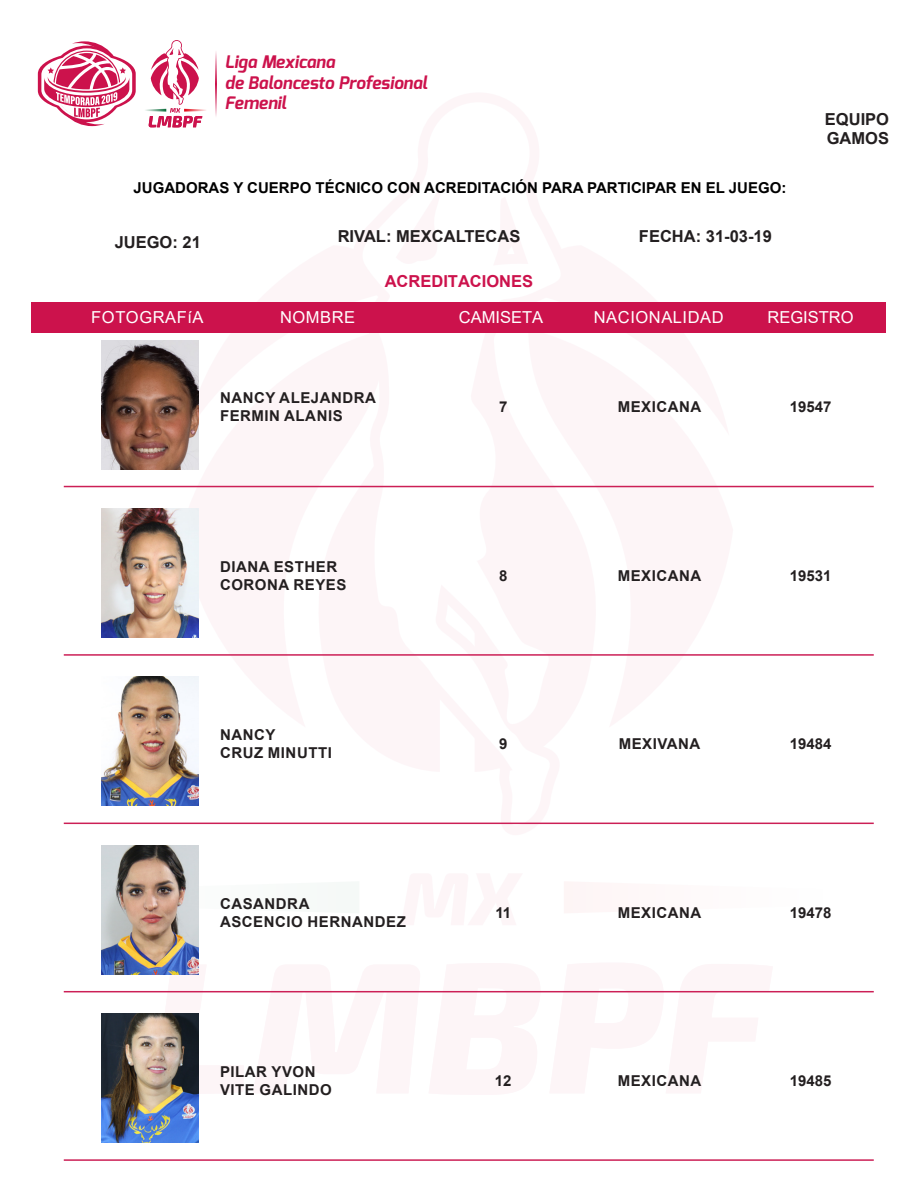
<style>
.page{position:relative;width:918px;height:1188px;background:#fff}
.page>*{position:absolute;margin:0;border:0;box-sizing:border-box;transform-origin:0 0}
.t1{font:italic 700 17.25px/20.9px "Exo";color:#cc124c}
.t2{font:700 16.5px/19.8px "Arial";color:#231f20}
.t3{font:16.5px "Arial";letter-spacing:.035em;color:#fff}
.t4{font:16.5px "Arial";color:#fff}
.t5{font:700 16.5px "Arial";color:#cc124c}
.t6{font:700 15px "Arial";letter-spacing:.035em;color:#231f20}
.t7{font:700 15px "Arial";color:#000}
</style>
<div class="page">
<svg style="left:181px;top:302px;width:552px;height:470px;fill:#fdf5f7"></svg>
<svg style="left:145px;top:952px;width:639px;height:154px"></svg>
<svg style="left:101px;top:870px;width:98px;height:54px"></svg>
<svg style="left:349px;top:302px;width:223px;height:523px;fill:#fdf5f7"></svg>
<svg style="left:360px;top:302px;width:203px;height:523px"></svg>
<div style="left:32px;top:303px;width:854px;height:30px;background:#cc124c"></div>
<svg style="left:145px;top:40px;width:61px;height:88px"></svg>
<svg style="left:215px;top:52px;width:2px;height:64px"></svg>
<svg style="left:38px;top:41px;width:98px;height:85px"></svg>
<img style="left:102px;top:340px;width:96px;height:129px">
<hr style="left:64px;top:486px;width:810px;height:1px;background:#cc1f56">
<img style="left:102px;top:509px;width:96px;height:129px">
<hr style="left:64px;top:654px;width:810px;height:2px;background:#cc1f56">
<img style="left:102px;top:677px;width:96px;height:129px">
<hr style="left:64px;top:823px;width:810px;height:1px;background:#cc1f56">
<img style="left:102px;top:845px;width:96px;height:129px">
<hr style="left:64px;top:991px;width:810px;height:1px;background:#cc1f56">
<img style="left:102px;top:1014px;width:96px;height:129px">
<hr style="left:64px;top:1159px;width:810px;height:2px;background:#cc1f56">
<p class="t1" style="left:225px;top:51px;width:204px">Liga Mexicana<br>de Baloncesto Profesional<br>Femenil</p>
<p class="t7" style="left:134px;top:178px;width:654px">JUGADORAS Y CUERPO TÉCNICO CON ACREDITACIÓN PARA PARTICIPAR EN EL JUEGO:</p>
<p class="t2" style="left:115px;top:233px;width:88px">JUEGO: 21</p>
<p class="t2" style="left:338px;top:226px;width:184px">RIVAL: MEXCALTECAS</p>
<p class="t2" style="left:639px;top:226px;width:134px">FECHA: 31-03-19</p>
<p class="t5" style="left:385px;top:270px;width:150px">ACREDITACIONES</p>
<p class="t2" style="left:825px;top:109px;width:66px">EQUIPO<br>GAMOS</p>
<p class="t3" style="left:91px;top:306px;width:114px">FOTOGRAFíA</p>
<p class="t3" style="left:280px;top:306px;width:77px">NOMBRE</p>
<p class="t4" style="left:459px;top:306px;width:86px">CAMISETA</p>
<p class="t4" style="left:768px;top:306px;width:88px">REGISTRO</p>
<p class="t3" style="left:594px;top:306px;width:131px">NACIONALIDAD</p>
<p class="t6" style="left:220px;top:388px;width:157px">NANCY ALEJANDRA</p>
<p class="t6" style="left:220px;top:406px;width:124px">FERMIN ALANIS</p>
<p class="t6" style="left:220px;top:556px;width:119px">DIANA ESTHER</p>
<p class="t6" style="left:220px;top:574px;width:128px">CORONA REYES</p>
<p class="t6" style="left:220px;top:724px;width:57px">NANCY</p>
<p class="t6" style="left:220px;top:742px;width:113px">CRUZ MINUTTI</p>
<p class="t6" style="left:220px;top:893px;width:91px">CASANDRA</p>
<p class="t6" style="left:220px;top:911px;width:187px">ASCENCIO HERNANDEZ</p>
<p class="t6" style="left:220px;top:1061px;width:97px">PILAR YVON</p>
<p class="t6" style="left:220px;top:1079px;width:113px">VITE GALINDO</p>
<p class="t6" style="left:499px;top:397px;width:10px">7</p>
<p class="t6" style="left:618px;top:397px;width:85px">MEXICANA</p>
<p class="t6" style="left:790px;top:397px;width:43px">19547</p>
<p class="t6" style="left:499px;top:565px;width:10px">8</p>
<p class="t6" style="left:618px;top:565px;width:85px">MEXICANA</p>
<p class="t6" style="left:790px;top:565px;width:43px">19531</p>
<p class="t6" style="left:499px;top:733px;width:10px">9</p>
<p class="t6" style="left:619px;top:733px;width:83px">MEXIVANA</p>
<p class="t6" style="left:790px;top:733px;width:43px">19484</p>
<p class="t6" style="left:495px;top:902px;width:17px">11</p>
<p class="t6" style="left:618px;top:902px;width:85px">MEXICANA</p>
<p class="t6" style="left:790px;top:902px;width:43px">19478</p>
<p class="t6" style="left:495px;top:1070px;width:18px">12</p>
<p class="t6" style="left:618px;top:1070px;width:85px">MEXICANA</p>
<p class="t6" style="left:790px;top:1070px;width:43px">19485</p>
</div>
